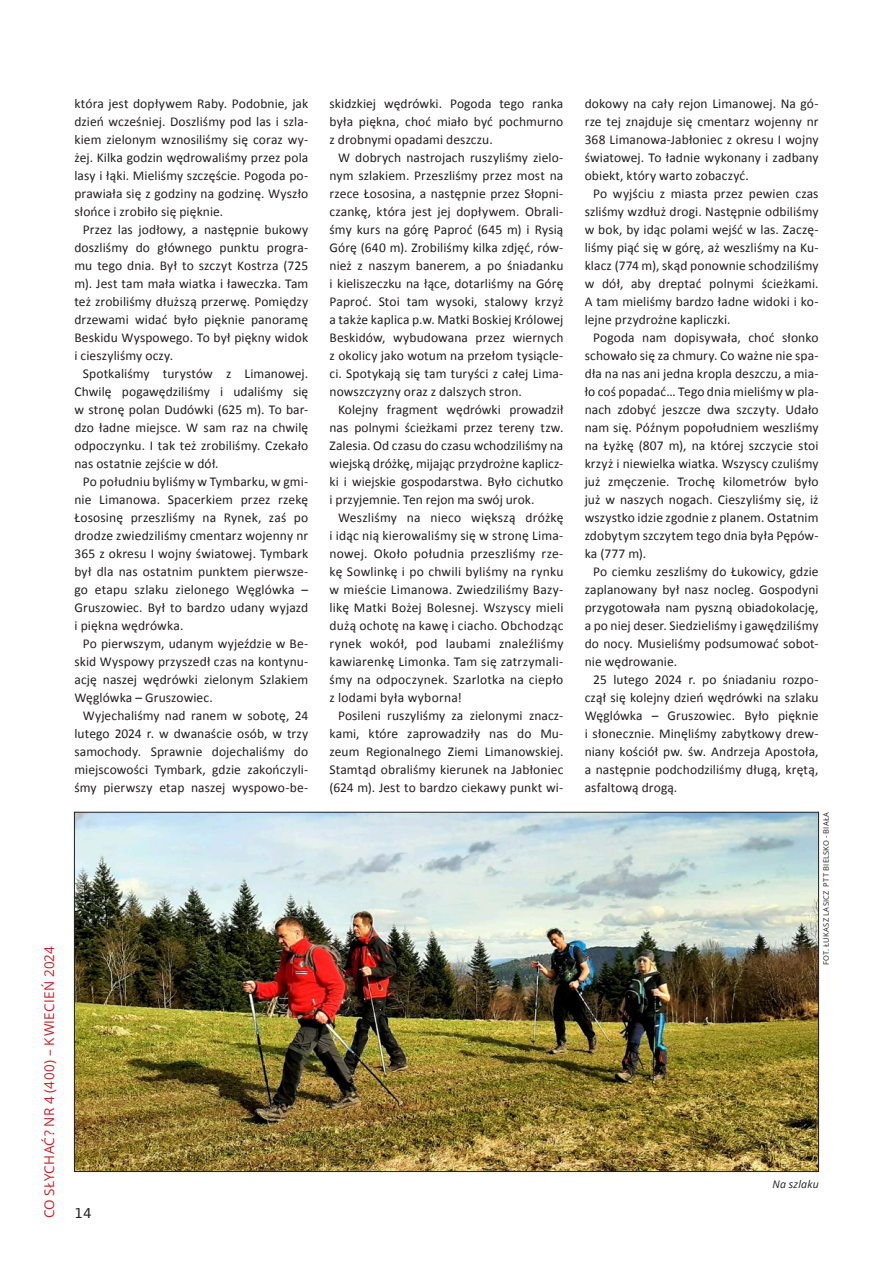
<style>
.page{position:relative;width:893px;height:1263px;background:#fff}
.page>*{position:absolute;margin:0;border:0;box-sizing:border-box;transform-origin:0 0}
.t1{font:13.5px/18px "Calibri";letter-spacing:.01em;color:#231f20;text-align:justify}
.t2{font:13.5px "Open Sans";letter-spacing:.015em;color:#cf2026}
.t3{font:13.5px "DejaVu Sans";color:#231f20}
.t4{font:italic 10.5px "Open Sans";letter-spacing:.02em;color:#231f20}
.t5{font:7.5px "Open Sans";letter-spacing:.04em;color:#231f20}
</style>
<div class="page">
<img style="left:76px;top:814px;width:741px;height:356px">
<p class="t1" style="left:74px;top:94px;width:235px">która jest dopływem Raby. Podobnie, jak dzień wcześniej. Doszliśmy pod las i szla&shy;kiem zielonym wznosiliśmy się coraz wy&shy;żej. Kilka godzin wędrowaliśmy przez pola lasy i łąki. Mieliśmy szczęście. Pogoda po&shy;prawiała się z godziny na godzinę. Wyszło słońce i zrobiło się pięknie.</p>
<p class="t1" style="left:74px;top:220px;width:235px;text-indent:9px">Przez las jodłowy, a następnie bukowy doszliśmy do głównego punktu progra&shy;mu tego dnia. Był to szczyt Kostrza (725 m). Jest tam mała wiatka i ławeczka. Tam też zrobiliśmy dłuższą przerwę. Pomiędzy drzewami widać było pięknie panoramę Beskidu Wyspowego. To był piękny widok i cieszyliśmy oczy.</p>
<p class="t1" style="left:74px;top:364px;width:235px;text-indent:9px">Spotkaliśmy turystów z Limanowej.<br>Chwilę pogawędziliśmy i udaliśmy się w stronę polan Dudówki (625 m). To bar&shy;dzo ładne miejsce. W sam raz na chwilę odpoczynku. I tak też zrobiliśmy. Czekało nas ostatnie zejście w dół.</p>
<p class="t1" style="left:74px;top:472px;width:235px;text-indent:9px">Po południu byliśmy w Tymbarku, w gmi&shy;nie Limanowa. Spacerkiem przez rzekę Łososinę przeszliśmy na Rynek, zaś po drodze zwiedziliśmy cmentarz wojenny nr 365 z okresu I wojny światowej. Tymbark był dla nas ostatnim punktem pierwsze&shy;go etapu szlaku zielonego Węglówka – Gruszowiec. Był to bardzo udany wyjazd i piękna wędrówka.</p>
<p class="t1" style="left:74px;top:634px;width:235px;text-indent:9px">Po pierwszym, udanym wyjeździe w Be&shy;skid Wyspowy przyszedł czas na kontynu&shy;ację naszej wędrówki zielonym Szlakiem Węglówka – Gruszowiec.</p>
<p class="t1" style="left:74px;top:706px;width:235px;text-indent:9px">Wyjechaliśmy nad ranem w sobotę, 24 lutego 2024 r. w dwanaście osób, w trzy samochody. Sprawnie dojechaliśmy do miejscowości Tymbark, gdzie zakończyli&shy;śmy pierwszy etap naszej wyspowo-be-</p>
<p class="t2" style="left:40px;top:1218px;width:274px;rotate:-90deg">CO SŁYCHAĆ? nr 4 (400) – kwiec ień 2024</p>
<p class="t3" style="left:74px;top:1202px;width:19px">14</p>
<p class="t1" style="left:330px;top:95px;width:235px">skidzkiej wędrówki. Pogoda tego ranka była piękna, choć miało być pochmurno z drobnymi opadami deszczu.</p>
<p class="t1" style="left:330px;top:149px;width:235px;text-indent:9px">W dobrych nastrojach ruszyliśmy zielo&shy;nym szlakiem. Przeszliśmy przez most na rzece Łososina, a następnie przez Słopni&shy;czankę, która jest jej dopływem. Obrali&shy;śmy kurs na górę Paproć (645 m) i Rysią Górę (640 m). Zrobiliśmy kilka zdjęć, rów&shy;nież z naszym banerem, a po śniadanku i kieliszeczku na łące, dotarliśmy na Górę Paproć. Stoi tam wysoki, stalowy krzyż a także kaplica p.w. Matki Boskiej Królowej Beskidów, wybudowana przez wiernych z okolicy jako wotum na przełom tysiącle&shy;ci. Spotykają się tam turyści z całej Lima&shy;nowszczyzny oraz z dalszych stron.</p>
<p class="t1" style="left:330px;top:400px;width:235px;text-indent:9px">Kolejny fragment wędrówki prowadził nas polnymi ścieżkami przez tereny tzw.<br>Zalesia. Od czasu do czasu wchodziliśmy na wiejską dróżkę, mijając przydrożne kaplicz&shy;ki i wiejskie gospodarstwa. Było cichutko i przyjemnie. Ten rejon ma swój urok.</p>
<p class="t1" style="left:330px;top:508px;width:235px;text-indent:9px">Weszliśmy na nieco większą dróżkę i idąc nią kierowaliśmy się w stronę Lima&shy;nowej. Około południa przeszliśmy rze&shy;kę Sowlinkę i po chwili byliśmy na rynku w mieście Limanowa. Zwiedziliśmy Bazy&shy;likę Matki Bożej Bolesnej. Wszyscy mieli dużą ochotę na kawę i ciacho. Obchodząc rynek wokół, pod laubami znaleźliśmy kawiarenkę Limonka. Tam się zatrzymali&shy;śmy na odpoczynek. Szarlotka na ciepło z lodami była wyborna!</p>
<p class="t1" style="left:330px;top:706px;width:235px;text-indent:9px">Posileni ruszyliśmy za zielonymi znacz&shy;kami, które zaprowadziły nas do Mu&shy;zeum Regionalnego Ziemi Limanowskiej.<br>Stamtąd obraliśmy kierunek na Jabłoniec (624 m). Jest to bardzo ciekawy punkt wi-</p>
<p class="t1" style="left:585px;top:94px;width:235px">dokowy na cały rejon Limanowej. Na gó&shy;rze tej znajduje się cmentarz wojenny nr 368 Limanowa-Jabłoniec z okresu I wojny światowej. To ładnie wykonany i zadbany obiekt, który warto zobaczyć.</p>
<p class="t1" style="left:585px;top:184px;width:235px;text-indent:9px">Po wyjściu z miasta przez pewien czas szliśmy wzdłuż drogi. Następnie odbiliśmy w bok, by idąc polami wejść w las. Zaczę&shy;liśmy piąć się w górę, aż weszliśmy na Ku&shy;klacz (774 m), skąd ponownie schodziliśmy w dół, aby dreptać polnymi ścieżkami.<br>A tam mieliśmy bardzo ładne widoki i ko&shy;lejne przydrożne kapliczki.</p>
<p class="t1" style="left:585px;top:328px;width:235px;text-indent:9px">Pogoda nam dopisywała, choć słonko schowało się za chmury. Co ważne nie spa&shy;dła na nas ani jedna kropla deszczu, a mia&shy;ło coś popadać… Tego dnia mieliśmy w pla&shy;nach zdobyć jeszcze dwa szczyty. Udało nam się. Późnym popołudniem weszliśmy na Łyżkę (807 m), na której szczycie stoi krzyż i niewielka wiatka. Wszyscy czuliśmy już zmęczenie. Trochę kilometrów było już w naszych nogach. Cieszyliśmy się, iż wszystko idzie zgodnie z planem. Ostatnim zdobytym szczytem tego dnia była Pępów&shy;ka (777 m).</p>
<p class="t1" style="left:585px;top:562px;width:235px;text-indent:9px">Po ciemku zeszliśmy do Łukowicy, gdzie zaplanowany był nasz nocleg. Gospodyni przygotowała nam pyszną obiadokolację, a po niej deser. Siedzieliśmy i gawędziliśmy do nocy. Musieliśmy podsumować sobot&shy;nie wędrowanie.</p>
<p class="t1" style="left:585px;top:670px;width:235px;text-indent:9px">25 lutego 2024 r. po śniadaniu rozpo&shy;czął się kolejny dzień wędrówki na szlaku Węglówka – Gruszowiec. Było pięknie i słonecznie. Minęliśmy zabytkowy drew&shy;niany kościół pw. św. Andrzeja Apostoła, a następnie podchodziliśmy długą, krętą, asfaltową drogą.</p>
<p class="t5" style="left:821px;top:965px;width:154px;rotate:-90deg">FOT. ŁUKASZ LASI CZ PTT BIELSKO - BIAŁA</p>
<p class="t4" style="left:773px;top:1177px;width:48px">Na szlaku</p>
</div>
